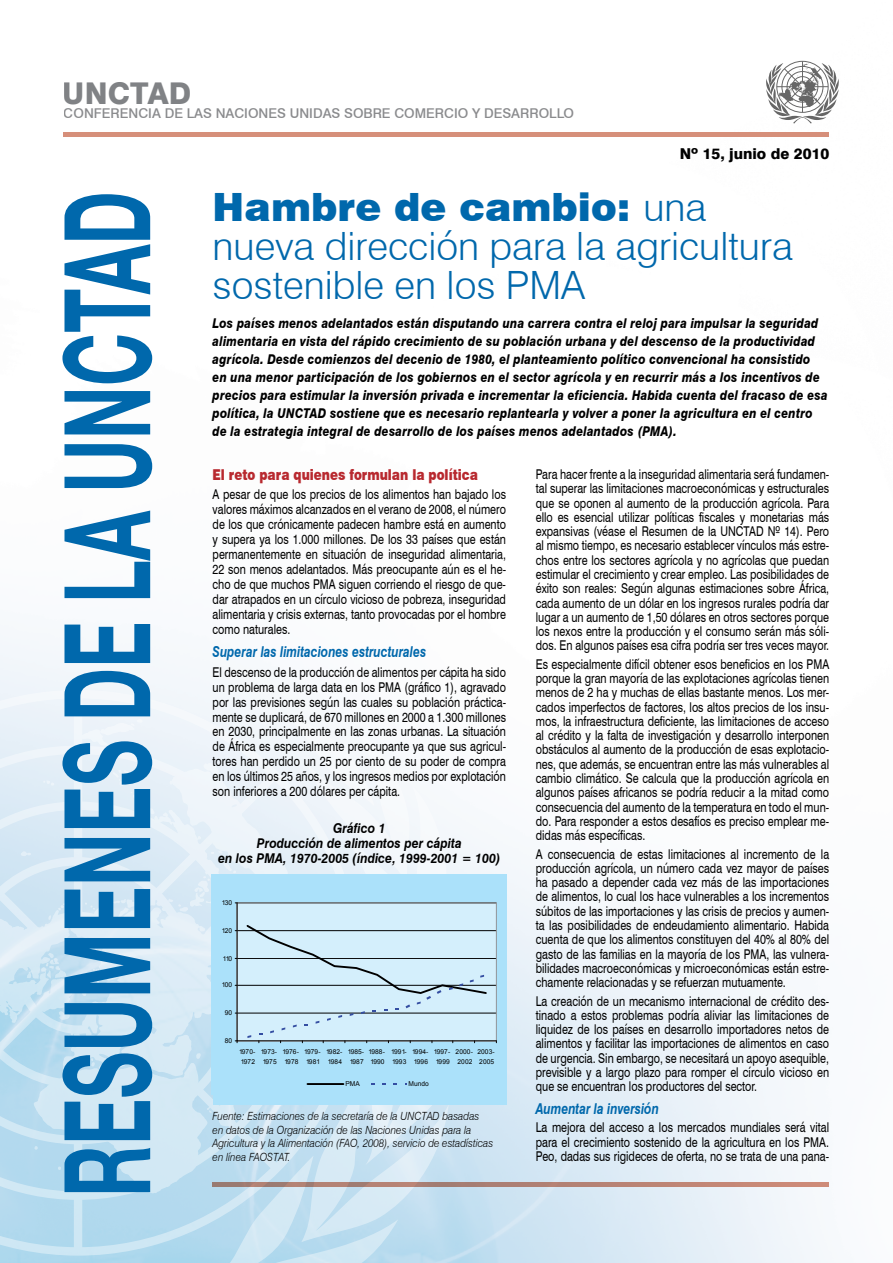
<style>
.page{position:relative;width:893px;height:1263px;background:#fff}
.page>*{position:absolute;margin:0;border:0;box-sizing:border-box;transform-origin:0 0}
.t1{font:300 39px/39px "Swiss 721 BT";color:#0068ac}
.t2{font:800 30px "Swiss 721 BT";color:#808285}
.t3{font:italic 700 15px "Swiss 721 BT";color:#0068ac;scale:.8 1}
.t4{font:900 15px "Swiss 721 BT";color:#b8292f;scale:.8 1}
.t5{font:800 15px "Swiss 721 BT";color:#000}
.t6{font:13.5px/14.2px "Swiss 721 BT";color:#000;text-align:justify;scale:.8 1}
.t7{font:italic 800 13.5px/18px "Swiss 721 BT";letter-spacing:.02em;color:#000;scale:.83 1}
.t8{font:italic 700 13.5px/15px "Swiss 721 BT";color:#000;text-align:center;scale:.9 1}
.t9{font:500 13.5px "Swiss 721 BT";color:#6d6e71}
.t10{font:italic 300 11.25px/13.5px "Swiss 721 BT";color:#000;scale:.9 1}
.t11{font:6.75px/10.5px "Arial";letter-spacing:.015em;color:#000}
.s1{font-weight:900}
</style>
<div class="page">
<div style="left:0;top:690px;width:366px;height:17px;background:#f4f8fb"></div>
<svg style="left:488px;top:1182px;width:341px;height:4px"></svg>
<hr style="left:64px;top:132px;width:765px;height:4px;background:#d68f7a">
<svg style="left:766px;top:61px;width:73px;height:62px"></svg>
<svg style="left:62px;top:194px;width:90px;height:513px"></svg>
<div style="left:212px;top:874px;width:293px;height:220px;background:#abe1fa"></div>
<div style="left:237px;top:903px;width:259px;height:138px;background:#d4effc"></div>
<hr style="left:237px;top:1013px;width:259px;height:1px;background:#000">
<hr style="left:237px;top:985px;width:259px;height:1px;background:#000">
<hr style="left:237px;top:958px;width:259px;height:1px;background:#000">
<hr style="left:237px;top:930px;width:259px;height:1px;background:#000">
<hr style="left:237px;top:1040px;width:259px;height:1px;background:#000">
<svg style="left:0;top:707px;width:488px;height:556px"></svg>
<h2 class="t2" style="left:63px;top:75px;width:130px">UNCTAD</h2>
<p class="t9" style="left:64px;top:105px;width:512px">CONFERENCIA DE LAS NACIONES UNIDAS SOBRE COMERCIO Y DESARROLLO</p>
<p class="t5" style="left:680px;top:144px;width:151px">Nº 15, junio de 2010</p>
<h1 class="t1" style="left:213px;top:187px;width:582px"><span class="s1">Hambre de cambio:</span> una nueva dirección para la agricultura sostenible en los PMA</h1>
<p class="t7" style="left:213px;top:315px;width:743px">Los países menos adelantados están disputando una carrera contra el reloj para impulsar la seguridad alimentaria en vista del rápido crecimiento de su población urbana y del descenso de la productividad agrícola. Desde comienzos del decenio de 1980, el planteamiento político convencional ha consistido en una menor participación de los gobiernos en el sector agrícola y en recurrir más a los incentivos de precios para estimular la inversión privada e incrementar la eficiencia. Habida cuenta del fracaso de esa política, la UNCTAD sostiene que es necesario replantearla y volver a poner la agricultura en el centro de la estrategia integral de desarrollo de los países menos adelantados (PMA).</p>
<p class="t4" style="left:213px;top:466px;width:333px">El reto para quienes formulan la política</p>
<p class="t6" style="left:213px;top:487px;width:368px;line-height:15px">A pesar de que los precios de los alimentos han bajado los valores máximos alcanzados en el verano de 2008, el número de los que crónicamente padecen hambre está en aumento y supera ya los 1.000 millones. De los 33 países que están permanentemente en situación de inseguridad alimentaria, 22 son menos adelantados. Más preocupante aún es el he&shy;cho de que muchos PMA siguen corriendo el riesgo de que&shy;dar atrapados en un círculo vicioso de pobreza, inseguridad alimentaria y crisis externas, tanto provocadas por el hombre como naturales.</p>
<p class="t3" style="left:213px;top:643px;width:269px">Superar las limitaciones estructurales</p>
<p class="t6" style="left:213px;top:664px;width:368px;line-height:15px">El descenso de la producción de alimentos per cápita ha sido un problema de larga data en los PMA (gráfico 1), agravado por las previsiones según las cuales su población práctica&shy;mente se duplicará, de 670 millones en 2000 a 1.300 millones en 2030, principalmente en las zonas urbanas. La situación de África es especialmente preocupante ya que sus agricul&shy;tores han perdido un 25 por ciento de su poder de compra en los últimos 25 años, y los ingresos medios por explotación son inferiores a 200 dólares per cápita.</p>
<p class="t8" style="left:218px;top:820px;width:315px">Gráfico 1<br>Producción de alimentos per cápita<br>en los PMA, 1970-2005 (índice, 1999-2001 = 100)</p>
<p class="t11" style="left:222px;top:897px;width:12px">130</p>
<p class="t11" style="left:222px;top:925px;width:12px">120</p>
<p class="t11" style="left:223px;top:953px;width:11px">110</p>
<p class="t11" style="left:222px;top:980px;width:12px">100</p>
<p class="t11" style="left:225px;top:1008px;width:9px">90</p>
<p class="t11" style="left:225px;top:1035px;width:9px">80</p>
<p class="t11" style="left:239px;top:1046px;width:18px">1970-<br>1972</p>
<p class="t11" style="left:261px;top:1046px;width:18px">1973-<br>1975</p>
<p class="t11" style="left:283px;top:1046px;width:18px">1976-<br>1978</p>
<p class="t11" style="left:304px;top:1046px;width:18px">1979-<br>1981</p>
<p class="t11" style="left:326px;top:1046px;width:18px">1982-<br>1984</p>
<p class="t11" style="left:348px;top:1046px;width:18px">1985-<br>1987</p>
<p class="t11" style="left:369px;top:1046px;width:18px">1988-<br>1990</p>
<p class="t11" style="left:391px;top:1046px;width:17px">1991-<br>1993</p>
<p class="t11" style="left:412px;top:1046px;width:18px">1994-<br>1996</p>
<p class="t11" style="left:434px;top:1046px;width:18px">1997-<br>1999</p>
<p class="t11" style="left:456px;top:1046px;width:19px">2000-<br>2002</p>
<p class="t11" style="left:477px;top:1046px;width:19px">2003-<br>2005</p>
<p class="t11" style="left:345px;top:1079px;width:16px">PMA</p>
<p class="t11" style="left:409px;top:1079px;width:22px">Mundo</p>
<p class="t10" style="left:213px;top:1109px;width:313px">Fuente: Estimaciones de la secretaría de la UNCTAD basadas<br>en datos de la Organización de las Naciones Unidas para la Agricultura y la Alimentación (FAO, 2008), servicio de estadísticas en línea FAOSTAT.</p>
<p class="t6" style="left:536px;top:467px;width:368px">Para hacer frente a la inseguridad alimentaria será fundamen&shy;tal superar las limitaciones macroeconómicas y estructurales que se oponen al aumento de la producción agrícola. Para ello es esencial utilizar políticas fiscales y monetarias más expansivas (véase el Resumen de la UNCTAD Nº 14). Pero al mismo tiempo, es necesario establecer vínculos más estre&shy;chos entre los sectores agrícola y no agrícolas que puedan estimular el crecimiento y crear empleo. Las posibilidades de éxito son reales: Según algunas estimaciones sobre África, cada aumento de un dólar en los ingresos rurales podría dar lugar a un aumento de 1,50 dólares en otros sectores porque los nexos entre la producción y el consumo serán más sóli&shy;dos. En algunos países esa cifra podría ser tres veces mayor.</p>
<p class="t6" style="left:536px;top:657px;width:368px">Es especialmente difícil obtener esos beneficios en los PMA porque la gran mayoría de las explotaciones agrícolas tienen menos de 2 ha y muchas de ellas bastante menos. Los mer&shy;cados imperfectos de factores, los altos precios de los insu&shy;mos, la infraestructura deficiente, las limitaciones de acceso al crédito y la falta de investigación y desarrollo interponen obstáculos al aumento de la producción de esas explotacio&shy;nes, que además, se encuentran entre las más vulnerables al cambio climático. Se calcula que la producción agrícola en algunos países africanos se podría reducir a la mitad como consecuencia del aumento de la temperatura en todo el mun&shy;do. Para responder a estos desafíos es preciso emplear me&shy;didas más específicas.</p>
<p class="t6" style="left:536px;top:846px;width:368px">A consecuencia de estas limitaciones al incremento de la producción agrícola, un número cada vez mayor de países ha pasado a depender cada vez más de las importaciones de alimentos, lo cual los hace vulnerables a los incrementos súbitos de las importaciones y las crisis de precios y aumen&shy;ta las posibilidades de endeudamiento alimentario. Habida cuenta de que los alimentos constituyen del 40% al 80% del gasto de las familias en la mayoría de los PMA, las vulnera&shy;bilidades macroeconómicas y microeconómicas están estre&shy;chamente relacionadas y se refuerzan mutuamente.</p>
<p class="t6" style="left:536px;top:993px;width:368px">La creación de un mecanismo internacional de crédito des&shy;tinado a estos problemas podría aliviar las limitaciones de liquidez de los países en desarrollo importadores netos de alimentos y facilitar las importaciones de alimentos en caso de urgencia. Sin embargo, se necesitará un apoyo asequible, previsible y a largo plazo para romper el círculo vicioso en que se encuentran los productores del sector.</p>
<p class="t3" style="left:536px;top:1099px;width:155px">Aumentar la inversión</p>
<p class="t6" style="left:536px;top:1120px;width:368px">La mejora del acceso a los mercados mundiales será vital para el crecimiento sostenido de la agricultura en los PMA.<br>Peo, dadas sus rigideces de oferta, no se trata de una pana-</p>
</div>
